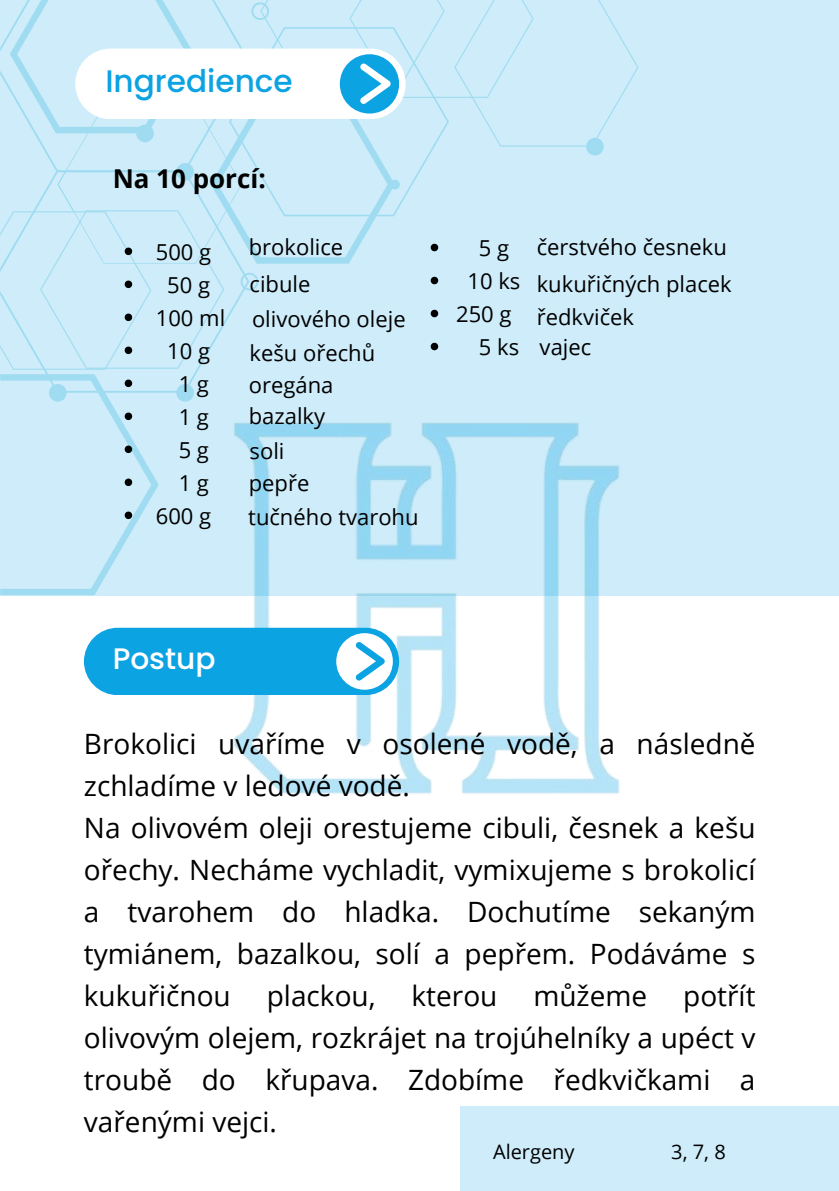
<style>
.page{position:relative;width:839px;height:1191px;background:#fff}
.page>*{position:absolute;margin:0;border:0;box-sizing:border-box;transform-origin:0 0}
.t1{font:500 31.2px "Poppins";color:#0ca3e3}
.t2{font:500 29.6px "Poppins";color:#fff}
.t3{font:28px/42px "Open Sans";color:#000}
.t4{font:700 26px "Open Sans";color:#000}
.t5{font:22px/37px "Open Sans";color:#000}
.t6{font:20px "Open Sans";color:#000}
</style>
<div class="page">
<div style="left:0;top:0;width:838px;height:595px;background:#ceecf9"></div>
<img style="left:203px;top:595px;width:432px;height:199px">
<div style="left:460px;top:1107px;width:378px;height:84px;background:#ceecf9"></div>
<div style="left:84px;top:628px;width:315px;height:67px;background:#0ca3e3;border-radius:34px"></div>
<div style="left:336px;top:633px;width:57px;height:57px;background:#fff;border-radius:50%"></div>
<svg style="left:356px;top:642px;width:28px;height:39px"></svg>
<svg style="left:0;top:0;width:638px;height:595px"></svg>
<p class="t1" style="left:105px;top:59px;width:189px">Ingredience</p>
<p class="t4" style="left:113px;top:160px;width:155px">Na 10 porcí:</p>
<p class="t5" style="left:156px;top:233px;width:57px">500 g</p>
<p class="t5" style="left:167px;top:266px;width:44px">50 g</p>
<p class="t5" style="left:156px;top:299px;width:71px">100 ml</p>
<p class="t5" style="left:167px;top:332px;width:44px">10 g</p>
<p class="t5" style="left:179px;top:365px;width:32px">1 g</p>
<p class="t5" style="left:179px;top:398px;width:32px">1 g</p>
<p class="t5" style="left:179px;top:431px;width:32px">5 g</p>
<p class="t5" style="left:179px;top:464px;width:32px">1 g</p>
<p class="t5" style="left:156px;top:497px;width:57px">600 g</p>
<p class="t5" style="left:249px;top:228px;width:96px">brokolice cibule</p>
<p class="t5" style="left:249px;top:301px;width:157px;line-height:34.4px">olivového oleje kešu ořechů</p>
<p class="t5" style="left:249px;top:368px;width:86px;line-height:31.6px">oregána bazalky</p>
<p class="t5" style="left:249px;top:435px;width:62px;line-height:31.6px">soli pepře</p>
<p class="t5" style="left:248px;top:498px;width:172px">tučného tvarohu</p>
<p class="t5" style="left:479px;top:229px;width:32px">5 g</p>
<p class="t5" style="left:467px;top:262px;width:54px">10 ks</p>
<p class="t5" style="left:456px;top:295px;width:57px">250 g</p>
<p class="t5" style="left:479px;top:328px;width:42px">5 ks</p>
<p class="t5" style="left:536px;top:228px;width:196px">čerstvého česneku kukuřičných placek</p>
<p class="t5" style="left:536px;top:302px;width:99px;line-height:29.4px">ředkviček vajec</p>
<p class="t2" style="left:113px;top:638px;width:104px">Postup</p>
<p class="t3" style="left:84px;top:722px;width:673px">Brokolici uvaříme v osolené vodě, a následně zchladíme v ledové vodě.<br>Na olivovém oleji orestujeme cibuli, česnek a kešu ořechy. Necháme vychladit, vymixujeme s brokolicí a tvarohem do hladka. Dochutíme sekaným tymiánem, bazalkou, solí a pepřem. Podáváme s kukuřičnou</p>
<p class="t3" style="left:267px;top:974px;width:110px">plackou,</p>
<p class="t3" style="left:411px;top:974px;width:87px">kterou</p>
<p class="t3" style="left:533px;top:974px;width:115px">můžeme</p>
<p class="t3" style="left:84px;top:974px;width:673px;text-align:justify;text-indent:599px">potřít olivovým olejem, rozkrájet na trojúhelníky a upéct v troubě do křupava. Zdobíme ředkvičkami a vařenými vejci.</p>
<p class="t6" style="left:493px;top:1137px;width:83px">Alergeny</p>
<p class="t6" style="left:671px;top:1137px;width:56px">3, 7, 8</p>
</div>
